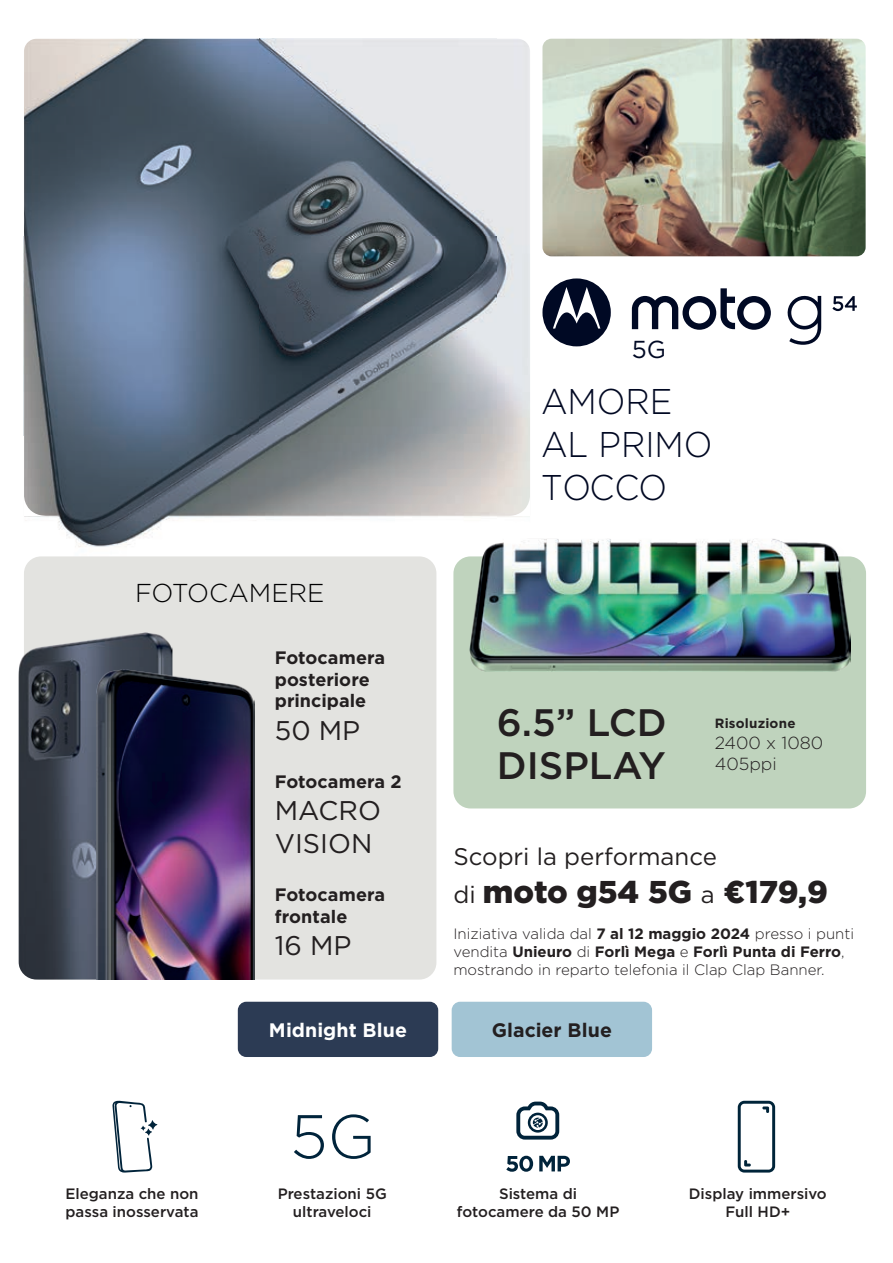
<style>
.page{position:relative;width:893px;height:1263px;background:#fff}
.page>*{position:absolute;margin:0;border:0;box-sizing:border-box;transform-origin:0 0}
.t1{font:500 38.25px/42.8px "Gotham";color:#231f20}
.t2{font:300 35.7px/42.9px "Gotham";color:#000822;scale:.94 1}
.t3{font:900 31.5px "Gotham";color:#231f20}
.t4{font:27px/32.4px "Gotham";color:#231f20}
.t5{font:300 25.8px "Gotham";letter-spacing:-.005em;color:#000001}
.t6{font:24.6px "Gotham";color:#000924}
.t7{font:24px "Gotham";color:#231f20}
.t8{font:700 19.5px "Gotham";letter-spacing:.005em;color:#fff}
.t9{font:700 19.5px "Gotham";letter-spacing:.005em;color:#231f20}
.t10{font:700 18px/21.6px "Gotham";letter-spacing:.005em;color:#231f20}
.t11{font:300 17.55px/21px "Gotham";color:#231f20}
.t12{font:300 15px/18px "Gotham";color:#231f20}
.t13{font:500 15px/18px "Gotham";color:#231f20;text-align:center}
.t14{font:700 13.35px "Gotham";letter-spacing:.015em;color:#231f20}
.s1{font-weight:400;font-size:24px}
.s2{font-weight:700}
</style>
<div class="page">
<img style="left:24px;top:39px;width:506px;height:527px">
<div style="left:453px;top:556px;width:413px;height:252px;background:#bfd3bd;border-radius:17px"></div>
<div style="left:24px;top:556px;width:412px;height:423px;background:#e3e3e0;border-radius:17px"></div>
<svg style="left:539px;top:1156px;width:31px;height:15px"></svg>
<svg style="left:506px;top:1156px;width:27px;height:16px"></svg>
<svg style="left:516px;top:1101px;width:43px;height:38px"></svg>
<svg style="left:112px;top:1100px;width:45px;height:72px"></svg>
<div style="left:238px;top:1002px;width:200px;height:55px;background:#2c3b54;border-radius:9px"></div>
<div style="left:452px;top:1002px;width:200px;height:55px;background:#a2c4d4;border-radius:9px"></div>
<img style="left:542px;top:39px;width:324px;height:217px">
<svg style="left:632px;top:288px;width:139px;height:42px"></svg>
<svg style="left:787px;top:295px;width:34px;height:50px"></svg>
<svg style="left:832px;top:296px;width:25px;height:15px"></svg>
<svg style="left:542px;top:278px;width:69px;height:68px"></svg>
<svg style="left:294px;top:1115px;width:30px;height:44px"></svg>
<svg style="left:332px;top:1114px;width:39px;height:45px"></svg>
<img style="left:19px;top:632px;width:153px;height:347px">
<img style="left:96px;top:669px;width:158px;height:310px">
<img style="left:469px;top:527px;width:381px;height:144px">
<svg style="left:506px;top:496px;width:24px;height:20px"></svg>
<svg style="left:24px;top:495px;width:24px;height:21px"></svg>
<svg style="left:738px;top:1101px;width:37px;height:71px"></svg>
<h3 class="t5" style="left:135px;top:576px;width:191px">FOTOCAMERE</h3>
<p class="t10" style="left:275px;top:647px;width:112px">Fotocamera posteriore principale</p>
<h3 class="t4" style="left:275px;top:713px;width:87px">50 MP</h3>
<p class="t10" style="left:275px;top:771px;width:128px">Fotocamera 2</p>
<h3 class="t4" style="left:275px;top:794px;width:108px">MACRO<br>VISION</h3>
<p class="t10" style="left:275px;top:884px;width:112px">Fotocamera frontale</p>
<h3 class="t4" style="left:275px;top:929px;width:78px">16 MP</h3>
<h3 class="t6" style="left:632px;top:334px;width:36px">5G</h3>
<h2 class="t2" style="left:541px;top:379px;width:184px">AMORE<br>AL PRIMO<br>TOCCO</h2>
<h1 class="t1" style="left:497px;top:700px;width:171px">6.5” LCD<br>DISPLAY</h1>
<p class="t14" style="left:715px;top:714px;width:82px">Risoluzione</p>
<p class="t11" style="left:715px;top:732px;width:110px">2400 x 1080<br>405ppi</p>
<h3 class="t7" style="left:453px;top:841px;width:265px">Scopri la performance</h3>
<h3 class="t3" style="left:453px;top:870px;width:376px"><span class="s1">di</span> moto g54 5G <span class="s1">a</span> €179,9</h3>
<p class="t12" style="left:453px;top:924px;width:402px">Iniziativa valida dal <span class="s2">7 al 12 maggio 2024</span> presso i punti vendita <span class="s2">Unieuro</span> di <span class="s2">Forlì Mega</span> e <span class="s2">Forlì Punta di Ferro</span>, mostrando in reparto telefonia il Clap Clap Banner.</p>
<h3 class="t8" style="left:269px;top:1017px;width:140px">Midnight Blue</h3>
<h3 class="t9" style="left:492px;top:1017px;width:122px">Glacier Blue</h3>
<p class="t13" style="left:65px;top:1185px;width:135px;text-align:left">Eleganza che non passa inosservata</p>
<p class="t13" style="left:278px;top:1185px;width:111px">Prestazioni 5G ultraveloci</p>
<p class="t13" style="left:457px;top:1185px;width:164px">Sistema di fotocamere da 50 MP</p>
<p class="t13" style="left:689px;top:1185px;width:139px">Display immersivo<br>Full HD+</p>
</div>
